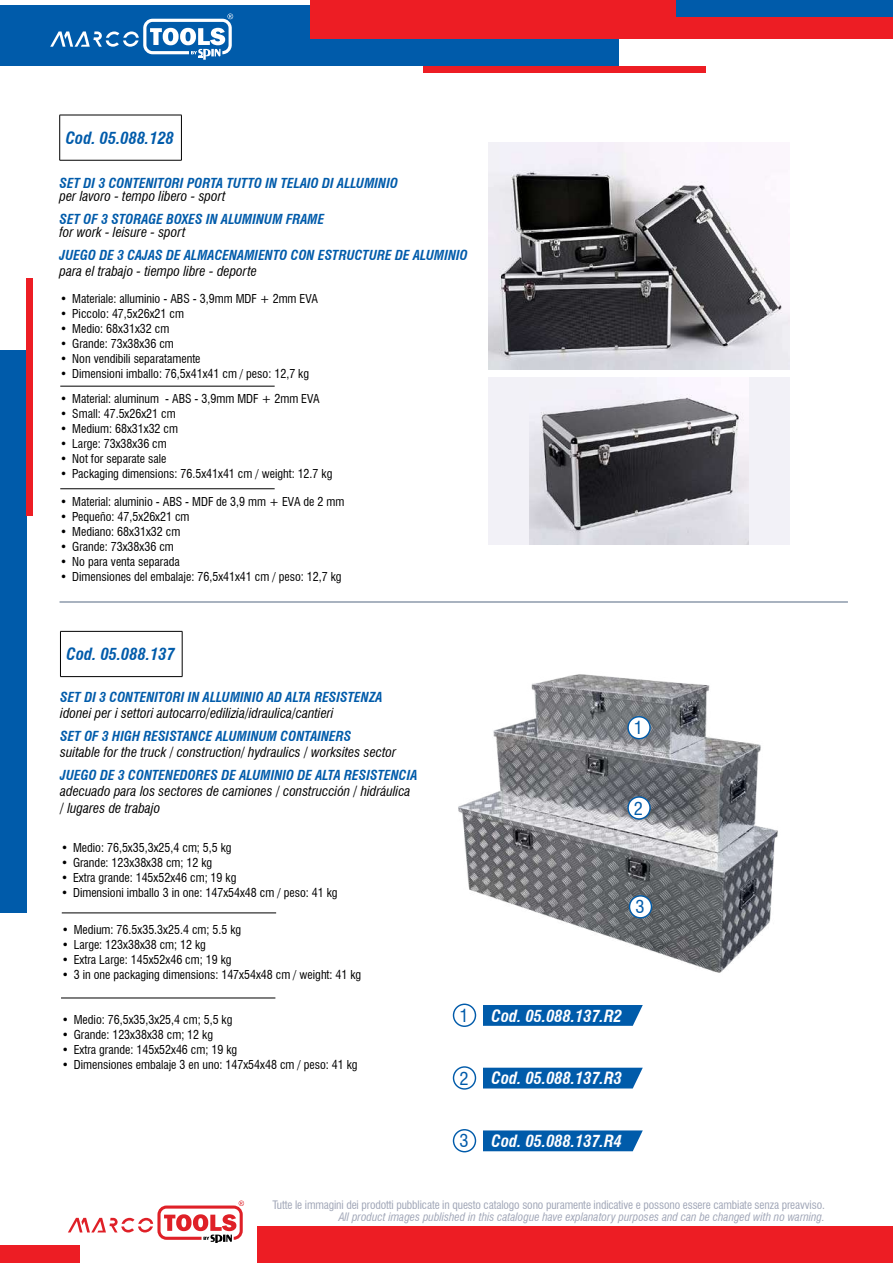
<style>
.page{position:relative;width:893px;height:1263px;background:#fff}
.page>*{position:absolute;margin:0;border:0;box-sizing:border-box;transform-origin:0 0}
.t1{font:condensed 17.25px "Swiss 721 BT";color:#005baa;scale:1.06 1}
.t2{font:italic 700 condensed 16.5px "Swiss 721 BT";color:#fff}
.t3{font:italic 700 condensed 16.5px "Swiss 721 BT";color:#005baa}
.t4{font:italic condensed 13.5px/16.5px "Swiss 721 BT";color:#000}
.t5{font:italic 700 condensed 13.5px "Swiss 721 BT";color:#005baa}
.t6{font:condensed 12px "Swiss 721 BT";color:#000}
.t7{font:condensed 11.4px "Swiss 721 BT";letter-spacing:-.01em;color:#a0a6b7}
.t8{font:italic condensed 11.4px "Swiss 721 BT";color:#a0a6b7}
</style>
<div class="page">
<div style="left:257px;top:1227px;width:636px;height:36px;background:#ed1d24"></div>
<div style="left:0;top:350px;width:27px;height:563px;background:#005baa"></div>
<div style="left:0;top:6px;width:618px;height:60px;background:#005baa"></div>
<div style="left:310px;top:0;width:583px;height:39px;background:#ed1d24"></div>
<svg style="left:50px;top:14px;width:183px;height:46px"></svg>
<svg style="left:68px;top:1200px;width:176px;height:42px"></svg>
<div style="left:676px;top:0;width:217px;height:17px;background:#005baa"></div>
<div style="left:423px;top:66px;width:283px;height:6px;background:#ed1d24"></div>
<div style="left:27px;top:278px;width:6px;height:238px;background:#ed1d24"></div>
<div style="left:0;top:1246px;width:80px;height:17px;background:#ed1d24"></div>
<img style="left:458px;top:674px;width:320px;height:299px">
<hr style="left:60px;top:386px;width:215px;height:1px;background:#000">
<hr style="left:62px;top:913px;width:214px;height:1px;background:#000">
<hr style="left:60px;top:488px;width:215px;height:1px;background:#000">
<hr style="left:61px;top:998px;width:214px;height:1px;background:#000">
<img style="left:488px;top:142px;width:302px;height:227px">
<div style="left:488px;top:377px;width:302px;height:168px;background:#f2f1f7"></div>
<img style="left:530px;top:377px;width:218px;height:168px">
<hr style="left:60px;top:602px;width:788px;height:1px;background:#546882">
<div style="left:628px;top:717px;width:22px;height:22px;background:#fff;border-radius:50%"></div>
<div style="left:627px;top:716px;width:24px;height:23px;border:1px solid #005baa;border-radius:50%"></div>
<div style="left:453px;top:1003px;width:23px;height:24px;border:1px solid #005baa;border-radius:50%"></div>
<div style="left:453px;top:1066px;width:23px;height:24px;border:1px solid #005baa;border-radius:50%"></div>
<div style="left:453px;top:1129px;width:23px;height:23px;border:1px solid #005baa;border-radius:50%"></div>
<svg style="left:628px;top:797px;width:22px;height:22px"></svg>
<div style="left:627px;top:796px;width:24px;height:24px;border:1px solid #005baa;border-radius:50%"></div>
<div style="left:629px;top:896px;width:22px;height:22px;background:#fff;border-radius:50%"></div>
<div style="left:629px;top:895px;width:23px;height:23px;border:1px solid #005baa;border-radius:50%"></div>
<svg style="left:483px;top:1005px;width:160px;height:21px;background:#0a61ad"></svg>
<div style="left:483px;top:1068px;width:160px;height:20px;background:#005baa"></div>
<svg style="left:483px;top:1130px;width:160px;height:21px;background:#0d63ae"></svg>
<hr style="left:60px;top:115px;width:122px;height:1px;background:#000">
<hr style="left:59px;top:115px;width:1px;height:45px;background:#000">
<hr style="left:181px;top:115px;width:1px;height:45px;background:#000">
<hr style="left:60px;top:160px;width:122px;height:1px;background:#000">
<hr style="left:60px;top:631px;width:122px;height:1px;background:#000">
<hr style="left:60px;top:631px;width:1px;height:45px;background:#000">
<hr style="left:182px;top:631px;width:1px;height:45px;background:#000">
<hr style="left:60px;top:676px;width:122px;height:1px;background:#000">
<h2 class="t3" style="left:66px;top:128px;width:110px">Cod. 05.088.128</h2>
<p class="t5" style="left:60px;top:175px;width:340px">SET DI 3 CONTENITORI PORTA TUTTO IN TELAIO DI ALLUMINIO</p>
<p class="t4" style="left:60px;top:188px;width:168px">per lavoro - tempo libero - sport</p>
<p class="t5" style="left:60px;top:211px;width:266px">SET OF 3 STORAGE BOXES IN ALUMINUM FRAME</p>
<p class="t4" style="left:60px;top:224px;width:127px">for work - leisure - sport</p>
<p class="t5" style="left:60px;top:247px;width:410px">JUEGO DE 3 CAJAS DE ALMACENAMIENTO CON ESTRUCTURE DE ALUMINIO</p>
<p class="t4" style="left:60px;top:263px;width:199px">para el trabajo - tiempo libre - deporte</p>
<p class="t6" style="left:60px;top:292px;width:259px">• Materiale: alluminio - ABS - 3,9mm MDF + 2mm EVA</p>
<p class="t6" style="left:60px;top:307px;width:125px">• Piccolo: 47,5x26x21 cm</p>
<p class="t6" style="left:60px;top:322px;width:111px">• Medio: 68x31x32 cm</p>
<p class="t6" style="left:60px;top:337px;width:115px">• Grande: 73x38x36 cm</p>
<p class="t6" style="left:60px;top:352px;width:142px">• Non vendibili separatamente</p>
<p class="t6" style="left:60px;top:367px;width:250px">• Dimensioni imballo: 76,5x41x41 cm / peso: 12,7 kg</p>
<p class="t6" style="left:60px;top:391px;width:261px">• Material: aluminum - ABS - 3,9mm MDF + 2mm EVA</p>
<p class="t6" style="left:60px;top:406px;width:117px">• Small: 47.5x26x21 cm</p>
<p class="t6" style="left:60px;top:421px;width:119px">• Medium: 68x31x32 cm</p>
<p class="t6" style="left:60px;top:436px;width:108px">• Large: 73x38x36 cm</p>
<p class="t6" style="left:60px;top:451px;width:108px">• Not for separate sale</p>
<p class="t6" style="left:60px;top:466px;width:274px">• Packaging dimensions: 76.5x41x41 cm / weight: 12.7 kg</p>
<p class="t6" style="left:60px;top:494px;width:286px">• Material: aluminio - ABS - MDF de 3,9 mm + EVA de 2 mm</p>
<p class="t6" style="left:60px;top:509px;width:131px">• Pequeño: 47,5x26x21 cm</p>
<p class="t6" style="left:60px;top:524px;width:122px">• Mediano: 68x31x32 cm</p>
<p class="t6" style="left:60px;top:539px;width:115px">• Grande: 73x38x36 cm</p>
<p class="t6" style="left:60px;top:554px;width:121px">• No para venta separada</p>
<p class="t6" style="left:60px;top:569px;width:283px">• Dimensiones del embalaje: 76,5x41x41 cm / peso: 12,7 kg</p>
<h2 class="t3" style="left:66px;top:644px;width:110px">Cod. 05.088.137</h2>
<p class="t5" style="left:60px;top:689px;width:324px">SET DI 3 CONTENITORI IN ALLUMINIO AD ALTA RESISTENZA</p>
<p class="t4" style="left:60px;top:705px;width:275px">idonei per i settori autocarro/edilizia/idraulica/cantieri</p>
<p class="t5" style="left:60px;top:728px;width:293px">SET OF 3 HIGH RESISTANCE ALUMINUM CONTAINERS</p>
<p class="t4" style="left:60px;top:744px;width:337px">suitable for the truck / construction/ hydraulics / worksites sector</p>
<p class="t5" style="left:60px;top:767px;width:359px">JUEGO DE 3 CONTENEDORES DE ALUMINIO DE ALTA RESISTENCIA</p>
<p class="t4" style="left:60px;top:783px;width:352px">adecuado para los sectores de camiones / construcción / hidráulica / lugares de trabajo</p>
<p class="t6" style="left:61px;top:841px;width:172px">• Medio: 76,5x35,3x25,4 cm; 5,5 kg</p>
<p class="t6" style="left:61px;top:856px;width:153px">• Grande: 123x38x38 cm; 12 kg</p>
<p class="t6" style="left:61px;top:871px;width:177px">• Extra grande: 145x52x46 cm; 19 kg</p>
<p class="t6" style="left:61px;top:886px;width:278px">• Dimensioni imballo 3 in one: 147x54x48 cm / peso: 41 kg</p>
<p class="t6" style="left:62px;top:922px;width:181px">• Medium: 76.5x35.3x25.4 cm; 5.5 kg</p>
<p class="t6" style="left:62px;top:937px;width:146px">• Large: 123x38x38 cm; 12 kg</p>
<p class="t6" style="left:62px;top:952px;width:171px">• Extra Large: 145x52x46 cm; 19 kg</p>
<p class="t6" style="left:62px;top:967px;width:301px">• 3 in one packaging dimensions: 147x54x48 cm / weight: 41 kg</p>
<p class="t6" style="left:62px;top:1012px;width:172px">• Medio: 76,5x35,3x25,4 cm; 5,5 kg</p>
<p class="t6" style="left:62px;top:1027px;width:153px">• Grande: 123x38x38 cm; 12 kg</p>
<p class="t6" style="left:62px;top:1042px;width:177px">• Extra grande: 145x52x46 cm; 19 kg</p>
<p class="t6" style="left:62px;top:1057px;width:297px">• Dimensiones embalaje 3 en uno: 147x54x48 cm / peso: 41 kg</p>
<h1 class="t1" style="left:634px;top:718px;width:10px">1</h1>
<h1 class="t1" style="left:634px;top:798px;width:10px">2</h1>
<h1 class="t1" style="left:635px;top:897px;width:10px">3</h1>
<h1 class="t1" style="left:459px;top:1005px;width:10px">1</h1>
<h2 class="t2" style="left:491px;top:1006px;width:132px">Cod. 05.088.137.R2</h2>
<h1 class="t1" style="left:459px;top:1068px;width:10px">2</h1>
<h2 class="t2" style="left:491px;top:1068px;width:132px">Cod. 05.088.137.R3</h2>
<h1 class="t1" style="left:459px;top:1131px;width:10px">3</h1>
<h2 class="t2" style="left:491px;top:1131px;width:132px">Cod. 05.088.137.R4</h2>
<p class="t7" style="left:272px;top:1197px;width:554px">Tutte le immagini dei prodotti pubblicate in questo catalogo sono puramente indicative e possono essere cambiate senza preavviso.</p>
<p class="t8" style="left:339px;top:1209px;width:488px">All product images published in this catalogue have explanatory purposes and can be changed with no warning.</p>
</div>
